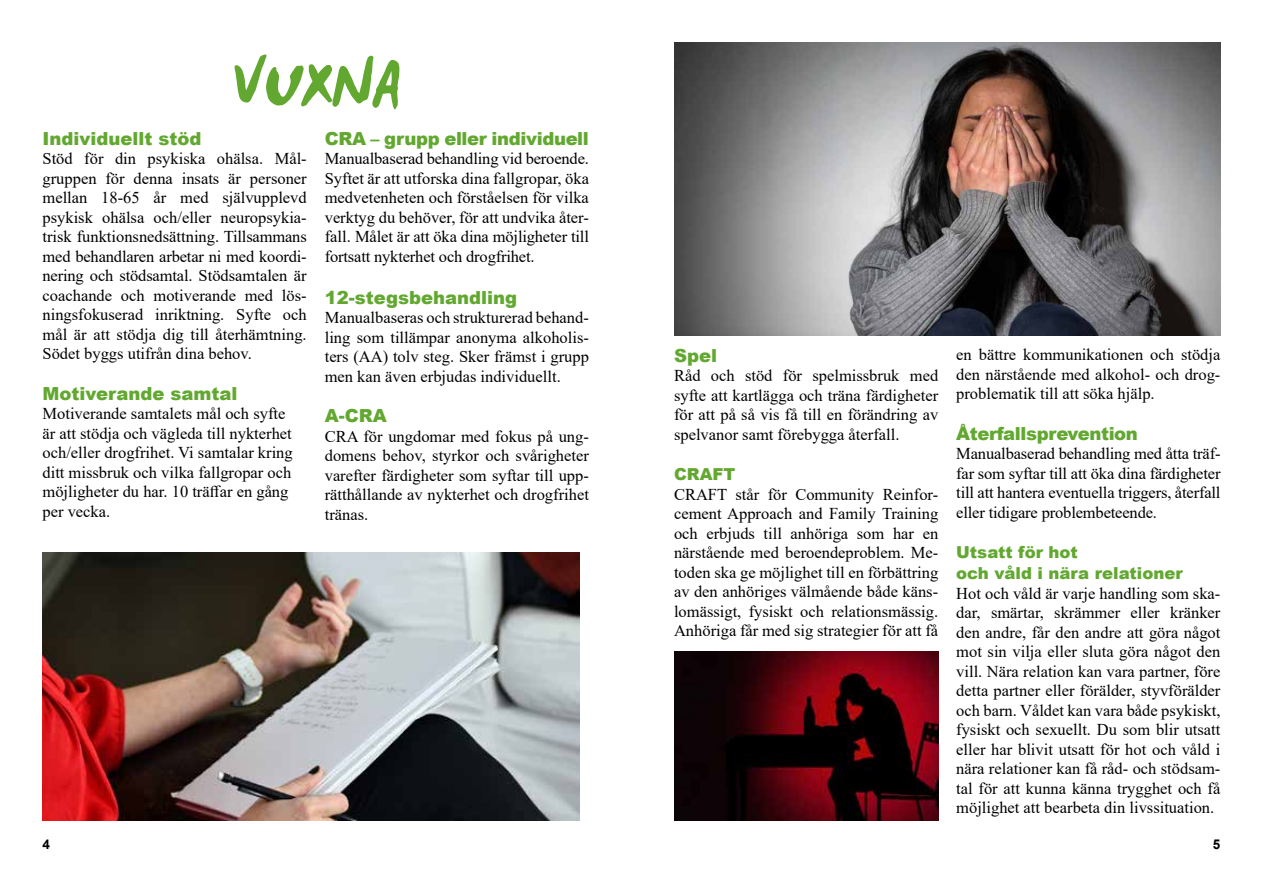
<style>
.page{position:relative;width:1263px;height:893px;background:#fff}
.page>*{position:absolute;margin:0;border:0;box-sizing:border-box;transform-origin:0 0}
.t1{font:700 67.5px "WC Mano Negra Bta";color:#62a830}
.t2{font:900 18px "Arial";color:#62a830}
.t3{font:900 18px "Arial";letter-spacing:-.02em;color:#62a830}
.t4{font:16.5px/19.5px "Times New Roman";color:#000;text-align:justify}
.t5{font:900 16.5px/21px "Arial";color:#62a830}
.t6{font:700 13.5px "Arial";color:#000}
</style>
<div class="page">
<img style="left:43px;top:553px;width:537px;height:268px">
<img style="left:674px;top:43px;width:546px;height:293px">
<img style="left:674px;top:652px;width:264px;height:169px">
<h1 class="t1" style="left:231px;top:39px;width:171px">VUXNA</h1>
<p class="t2" style="left:43px;top:125px;width:160px">Individuellt stöd</p>
<p class="t4" style="left:43px;top:148px;width:266px">Stöd för din psykiska ohälsa. Mål&shy;gruppen för denna insats är personer mellan 18-65 år med självupplevd psykisk ohälsa och/eller neuropsykia&shy;trisk funktionsnedsättning. Tillsammans med behandlaren arbetar ni med koordi&shy;nering och stödsamtal. Stödsamtalen är coachande och motiverande med lös&shy;ningsfokuserad inriktning. Syfte och mål är att stödja dig till återhämtning.<br>Södet byggs utifrån dina behov.</p>
<p class="t2" style="left:43px;top:380px;width:196px">Motiverande samtal</p>
<p class="t4" style="left:43px;top:403px;width:252px;text-align:left">Motiverande samtalets mål och syfte är att stödja och vägleda till nykterhet och/eller drogfrihet. Vi samtalar kring ditt missbruk och vilka fallgropar och möjligheter du har. 10 träffar en gång per vecka.</p>
<p class="t3" style="left:325px;top:125px;width:266px">CRA – grupp eller individuell</p>
<p class="t4" style="left:325px;top:148px;width:266px">Manualbaserad behandling vid beroende.<br>Syftet är att utforska dina fallgropar, öka medvetenheten och förståelsen för vilka verktyg du behöver, för att undvika åter&shy;fall. Målet är att öka dina möjligheter till fortsatt nykterhet och drogfrihet.</p>
<p class="t2" style="left:325px;top:284px;width:194px">12-stegsbehandling</p>
<p class="t4" style="left:325px;top:307px;width:266px">Manualbaseras och strukturerad behand&shy;ling som tillämpar anonyma alkoholis&shy;ters (AA) tolv steg. Sker främst i grupp men kan även erbjudas individuellt.</p>
<p class="t2" style="left:325px;top:403px;width:64px">A-CRA</p>
<p class="t4" style="left:325px;top:426px;width:266px">CRA för ungdomar med fokus på ung&shy;domens behov, styrkor och svårigheter varefter färdigheter som syftar till upp&shy;rätthållande av nykterhet och drogfrihet tränas.</p>
<p class="t6" style="left:43px;top:834px;width:9px">4</p>
<p class="t2" style="left:674px;top:342px;width:45px">Spel</p>
<p class="t4" style="left:674px;top:365px;width:266px">Råd och stöd för spelmissbruk med syfte att kartlägga och träna färdigheter för att på så vis få till en förändring av spelvanor samt förebygga återfall.</p>
<p class="t5" style="left:674px;top:463px;width:63px">CRAFT</p>
<p class="t4" style="left:674px;top:484px;width:266px">CRAFT står för Community Reinfor&shy;cement Approach and Family Training och erbjuds till anhöriga som har en närstående med beroendeproblem. Me&shy;toden ska ge möjlighet till en förbättring av den anhöriges välmående både käns&shy;lomässigt, fysiskt och relationsmässig.<br>Anhöriga får med sig strategier för att få</p>
<p class="t4" style="left:956px;top:344px;width:266px">en bättre kommunikationen och stödja den närstående med alkohol- och drog&shy;problematik till att söka hjälp.</p>
<p class="t3" style="left:956px;top:420px;width:183px">Återfallsprevention</p>
<p class="t4" style="left:956px;top:443px;width:266px">Manualbaserad behandling med åtta träf&shy;far som syftar till att öka dina färdigheter till att hantera eventuella triggers, återfall eller tidigare problembeteende.</p>
<p class="t5" style="left:956px;top:541px;width:228px">Utsatt för hot<br>och våld i nära relationer</p>
<p class="t4" style="left:956px;top:583px;width:266px">Hot och våld är varje handling som ska&shy;dar, smärtar, skrämmer eller kränker den andre, får den andre att göra något mot sin vilja eller sluta göra något den vill. Nära relation kan vara partner, före detta partner eller förälder, styvförälder och barn. Våldet kan vara både psykiskt, fysiskt och sexuellt. Du som blir utsatt eller har blivit utsatt för hot och våld i nära relationer kan få råd- och stödsam&shy;tal för att kunna känna trygghet och få möjlighet att bearbeta din livssituation.</p>
<p class="t6" style="left:1213px;top:834px;width:9px">5</p>
</div>
